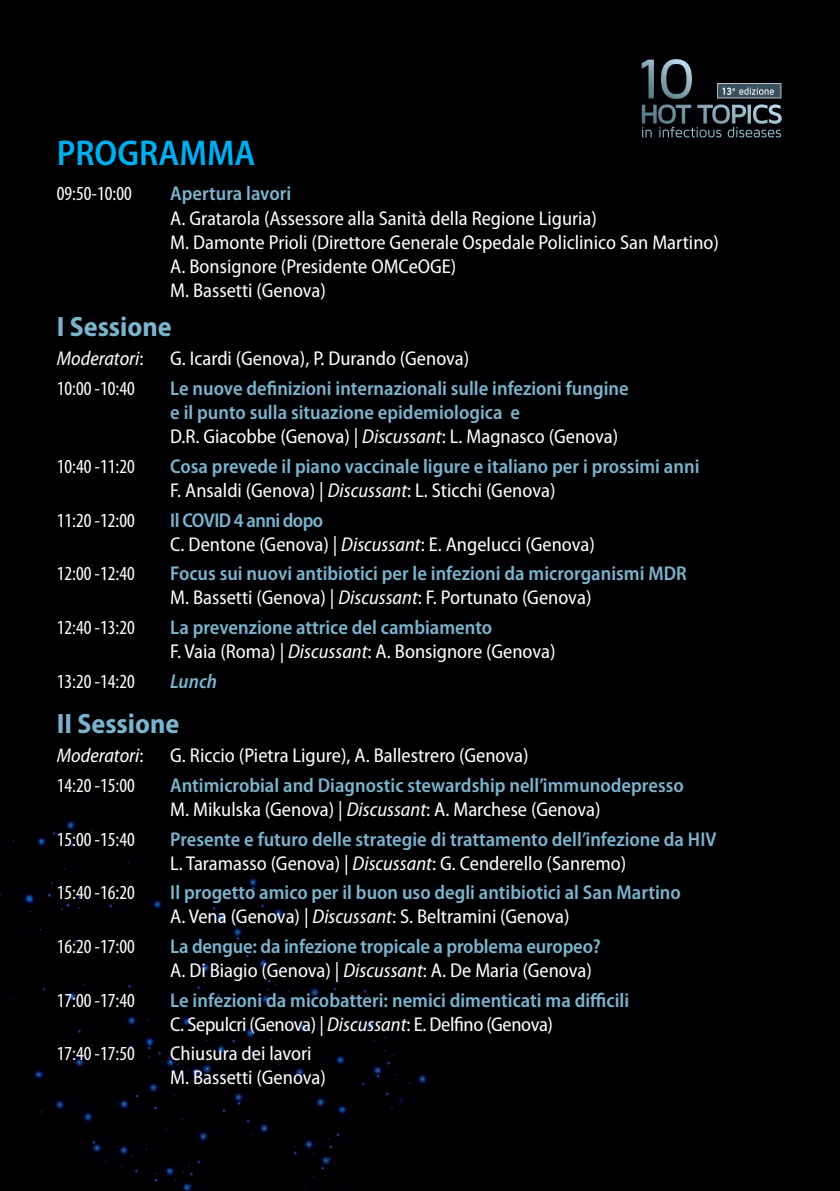
<style>
.page{position:relative;width:840px;height:1191px;background:#fff}
.page>*{position:absolute;margin:0;border:0;box-sizing:border-box;transform-origin:0 0}
.t1{font:600 semi-condensed 36px "Myriad Pro";color:#00aeef}
.t2{font:700 semi-condensed 28px "Myriad Pro";color:#7bb4cd}
.t3{font:600 semi-condensed 20px/24px "Myriad Pro";color:#7bb4cd}
.t4{font:semi-condensed 20px/24px "Myriad Pro";color:#fff}
.t5{font:condensed 20px "Myriad Pro";color:#fff}
.t6{font:italic semi-condensed 20px "Myriad Pro";color:#fff}
.t7{font:italic 600 semi-condensed 20px "Myriad Pro";color:#7bb4cd}
.s1{font-style:normal}
.s2{font-weight:400;color:#fff}
.s3{font-weight:400;font-style:italic;color:#fff}
.s4{font-weight:600;color:#7bb4cd}
.s5{font-style:italic}
</style>
<div class="page">
<div style="left:0;top:0;width:839px;height:1191px;background:#000003"></div>
<svg style="left:641px;top:59px;width:140px;height:78px"></svg>
<img style="left:718px;top:86px;width:60px;height:10px">
<h1 class="t1" style="left:57px;top:133px;width:200px">PROGRAMMA</h1>
<p class="t5" style="left:57px;top:182px;width:76px">09:50-10:00</p>
<p class="t3" style="left:170px;top:182px;width:122px">Apertura lavori</p>
<p class="t4" style="left:170px;top:206px;width:550px">A. Gratarola (Assessore alla Sanità della Regione Liguria)<br>M. Damonte Prioli (Direttore Generale Ospedale Policlinico San Martino)<br>A. Bonsignore (Presidente OMCeOGE)<br>M. Bassetti (Genova)</p>
<h2 class="t2" style="left:57px;top:311px;width:116px">I Sessione</h2>
<p class="t6" style="left:57px;top:348px;width:88px">Moderatori<span class="s1">:</span></p>
<p class="t4" style="left:170px;top:347px;width:300px">G. Icardi (Genova), P. Durando (Genova)</p>
<p class="t5" style="left:57px;top:376px;width:80px">10:00 -10:40</p>
<p class="t3" style="left:170px;top:377px;width:459px">Le nuove definizioni internazionali sulle infezioni fungine e il punto sulla situazione epidemiologica e<br><span class="s2">D.R. Giacobbe (Genova) |</span> <span class="s3">Discussant</span><span class="s2">: L. Magnasco (Genova)</span></p>
<p class="t5" style="left:57px;top:454px;width:80px">10:40 -11:20</p>
<p class="t3" style="left:170px;top:454px;width:530px">Cosa prevede il piano vaccinale ligure e italiano per i prossimi anni<br><span class="s2">F. Ansaldi (Genova) |</span> <span class="s3">Discussant</span><span class="s2">: L. Sticchi (Genova)</span></p>
<p class="t5" style="left:57px;top:508px;width:80px">11:20 -12:00</p>
<p class="t4" style="left:170px;top:508px;width:426px"><span class="s4">Il COVID 4 anni dopo<br></span>C. Dentone (Genova) | <span class="s5">Discussant</span>: E. Angelucci (Genova)</p>
<p class="t5" style="left:57px;top:561px;width:80px">12:00 -12:40</p>
<p class="t3" style="left:170px;top:562px;width:517px">Focus sui nuovi antibiotici per le infezioni da microrganismi MDR<br><span class="s2">M. Bassetti (Genova) |</span> <span class="s3">Discussant</span><span class="s2">: F. Portunato (Genova)</span></p>
<p class="t5" style="left:57px;top:615px;width:80px">12:40 -13:20</p>
<p class="t3" style="left:170px;top:615px;width:386px">La prevenzione attrice del cambiamento<br><span class="s2">F. Vaia (Roma) |</span> <span class="s3">Discussant</span><span class="s2">: A. Bonsignore (Genova)</span></p>
<p class="t5" style="left:57px;top:669px;width:80px">13:20 -14:20</p>
<p class="t7" style="left:170px;top:670px;width:48px">Lunch</p>
<h2 class="t2" style="left:57px;top:707px;width:124px">II Sessione</h2>
<p class="t6" style="left:57px;top:745px;width:88px">Moderatori<span class="s1">:</span></p>
<p class="t4" style="left:170px;top:744px;width:359px">G. Riccio (Pietra Ligure), A. Ballestrero (Genova)</p>
<p class="t5" style="left:57px;top:773px;width:80px">14:20 -15:00</p>
<p class="t3" style="left:170px;top:773px;width:514px">Antimicrobial and Diagnostic stewardship nell’immunodepresso<br><span class="s2">M. Mikulska (Genova) |</span> <span class="s3">Discussant</span><span class="s2">: A. Marchese (Genova)</span></p>
<p class="t5" style="left:57px;top:827px;width:80px">15:00 -15:40</p>
<p class="t3" style="left:170px;top:827px;width:547px">Presente e futuro delle strategie di trattamento dell’infezione da HIV<br><span class="s2">L. Taramasso (Genova) |</span> <span class="s3">Discussant</span><span class="s2">: G. Cenderello (Sanremo)</span></p>
<p class="t5" style="left:57px;top:880px;width:80px">15:40 -16:20</p>
<p class="t3" style="left:170px;top:881px;width:512px">Il progetto amico per il buon uso degli antibiotici al San Martino<br><span class="s2">A. Vena (Genova) |</span> <span class="s3">Discussant</span><span class="s2">: S. Beltramini (Genova)</span></p>
<p class="t5" style="left:57px;top:934px;width:80px">16:20 -17:00</p>
<p class="t3" style="left:170px;top:934px;width:432px">La dengue: da infezione tropicale a problema europeo?<br><span class="s2">A. Di Biagio (Genova) |</span> <span class="s3">Discussant</span><span class="s2">: A. De Maria (Genova)</span></p>
<p class="t5" style="left:57px;top:988px;width:80px">17:00 -17:40</p>
<p class="t3" style="left:170px;top:988px;width:460px">Le infezioni da micobatteri: nemici dimenticati ma difficili<br><span class="s2">C. Sepulcri (Genova) |</span> <span class="s3">Discussant</span><span class="s2">: E. Delfino (Genova)</span></p>
<p class="t5" style="left:57px;top:1041px;width:80px">17:40 -17:50</p>
<p class="t4" style="left:170px;top:1042px;width:157px">Chiusura dei lavori<br>M. Bassetti (Genova)</p>
</div>
